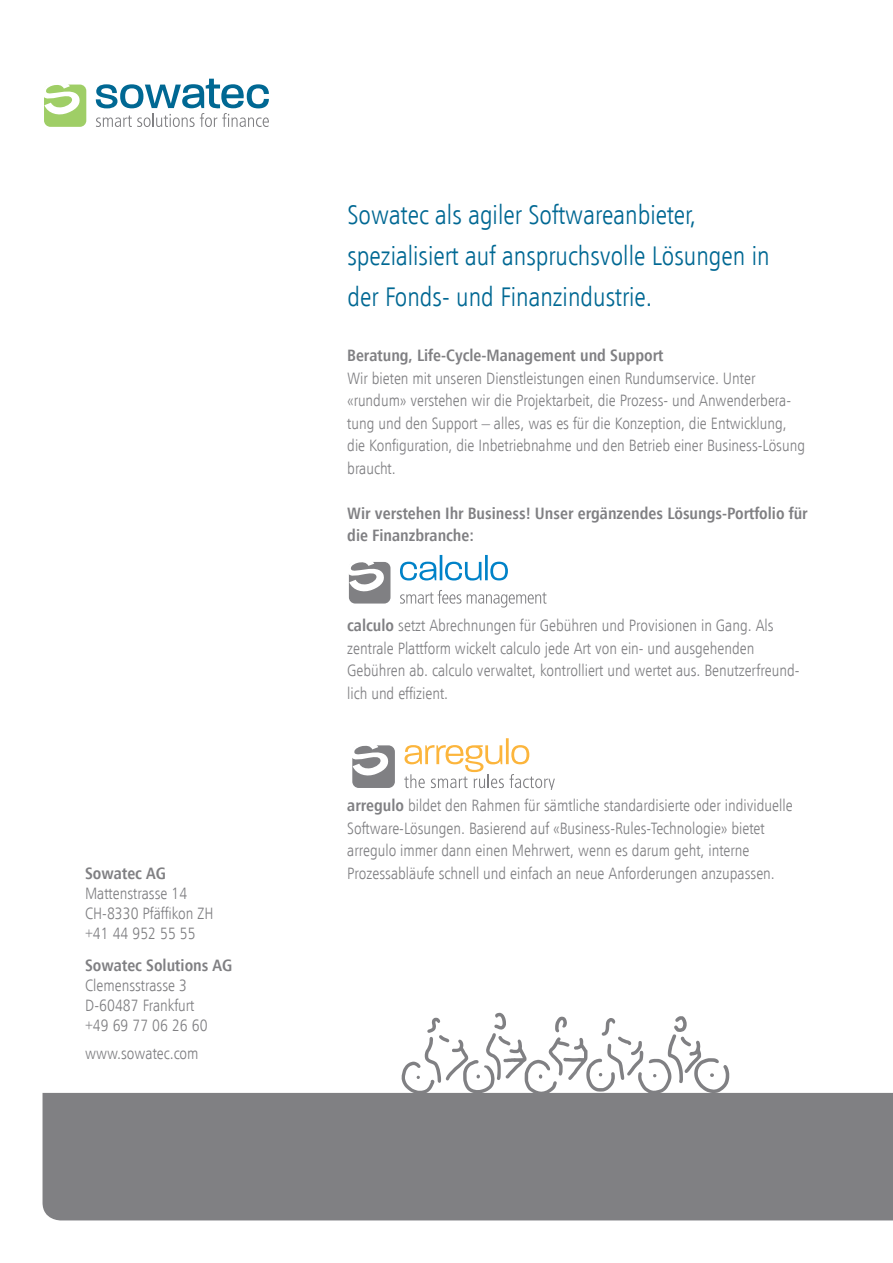
<style>
.page{position:relative;width:893px;height:1263px;background:#fff}
.page>*{position:absolute;margin:0;border:0;box-sizing:border-box;transform-origin:0 0}
.t1{font:27px "Humanist 777 TL Light Cn B";color:#006893}
._02_Lead{font:16.5px/22.5px "Humanist 777 TL Light Cn B";color:#808083}
._02_Lead-2{font:16.5px/22.5px "Humanist 777 TL Bold Cn B";color:#808083}
.s1{font-family:"Humanist 777 TL Bold Cn B"}
</style>
<div class="page">
<svg style="left:402px;top:1013px;width:327px;height:80px"></svg>
<div style="left:43px;top:1093px;width:850px;height:127px;background:#808083"></div>
<svg style="left:96px;top:79px;width:173px;height:48px"></svg>
<div style="left:44px;top:85px;width:42px;height:42px;background:#9fce66;border-radius:6px"></div>
<svg style="left:44px;top:84px;width:37px;height:31px"></svg>
<svg style="left:404px;top:738px;width:151px;height:51px"></svg>
<div style="left:352px;top:745px;width:43px;height:43px;background:#808083;border-radius:6px"></div>
<svg style="left:352px;top:745px;width:38px;height:33px"></svg>
<svg style="left:400px;top:555px;width:108px;height:25px"></svg>
<svg style="left:400px;top:590px;width:61px;height:14px"></svg>
<svg style="left:467px;top:592px;width:79px;height:15px"></svg>
<div style="left:349px;top:562px;width:41px;height:41px;background:#808083;border-radius:6px"></div>
<svg style="left:348px;top:562px;width:36px;height:31px"></svg>
<p class="_02_Lead-2" style="left:85px;top:862px;width:82px">Sowatec AG</p>
<p class="_02_Lead" style="left:85px;top:881px;width:104px">Mattenstrasse 14</p>
<p class="_02_Lead" style="left:85px;top:901px;width:130px">CH-8330 Pfäffikon ZH</p>
<p class="_02_Lead" style="left:85px;top:921px;width:112px">+41 44 952 55 55</p>
<p class="_02_Lead-2" style="left:85px;top:954px;width:149px">Sowatec Solutions AG</p>
<p class="_02_Lead" style="left:85px;top:973px;width:104px">Clemensstrasse 3</p>
<p class="_02_Lead" style="left:85px;top:993px;width:111px">D-60487 Frankfurt</p>
<p class="_02_Lead" style="left:85px;top:1013px;width:124px">+49 69 77 06 26 60</p>
<p class="_02_Lead" style="left:85px;top:1041px;width:115px">www.sowatec.com</p>
<p class="t1" style="left:347px;top:198px;width:350px">Sowatec als agiler Softwareanbieter,</p>
<p class="t1" style="left:347px;top:239px;width:424px">spezialisiert auf anspruchsvolle Lösungen in</p>
<p class="t1" style="left:347px;top:280px;width:306px">der Fonds- und Finanzindustrie.</p>
<p class="_02_Lead-2" style="left:347px;top:344px;width:318px">Beratung, Life-Cycle-Management und Support</p>
<p class="_02_Lead" style="left:347px;top:366px;width:459px">Wir bieten mit unseren Dienstleistungen einen Rundumservice. Unter «rundum» verstehen wir die Projektarbeit, die Prozess- und Anwenderbera&shy;tung und den Support – alles, was es für die Konzeption, die Entwicklung, die Konfiguration, die Inbetriebnahme und den Betrieb einer Business-Lösung braucht.</p>
<p class="_02_Lead-2" style="left:347px;top:501px;width:462px">Wir verstehen Ihr Business! Unser ergänzendes Lösungs-Portfolio für die Finanzbranche:</p>
<p class="_02_Lead" style="left:347px;top:614px;width:454px"><span class="s1">calculo</span> setzt Abrechnungen für Gebühren und Provisionen in Gang. Als zentrale Plattform wickelt calculo jede Art von ein- und ausgehenden Gebühren ab. calculo verwaltet, kontrolliert und wertet aus. Benutzerfreund&shy;lich und effizient.</p>
<p class="_02_Lead" style="left:347px;top:794px;width:447px"><span class="s1">arregulo</span> bildet den Rahmen für sämtliche standardisierte oder individuelle Software-Lösungen. Basierend auf «Business-Rules-Technologie» bietet arregulo immer dann einen Mehrwert, wenn es darum geht, interne Prozessabläufe schnell und einfach an neue Anforderungen anzupassen.</p>
</div>
